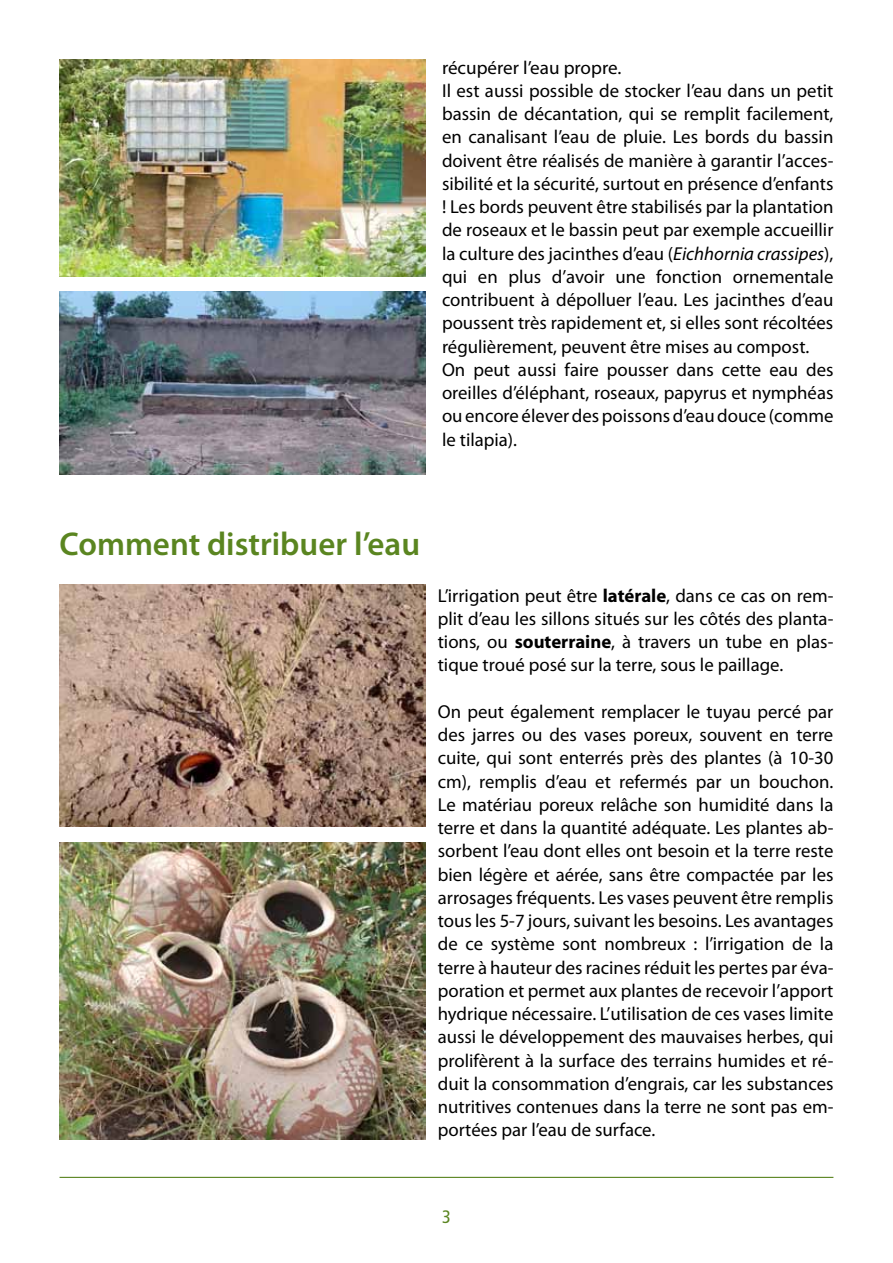
<style>
.page{position:relative;width:893px;height:1263px;background:#fff}
.page>*{position:absolute;margin:0;border:0;box-sizing:border-box;transform-origin:0 0}
.t1{font:600 33px "Myriad Pro";color:#5a8520}
.t2{font:18.75px/23.2px "Myriad Pro";color:#000;text-align:justify}
.t3{font:condensed 18px "Frutiger";color:#5a8520}
.s1{font-style:italic}
.s2{font-weight:700}
</style>
<div class="page">
<hr style="left:60px;top:1177px;width:773px;height:1px;background:#5a8520">
<img style="left:60px;top:291px;width:365px;height:183px">
<img style="left:60px;top:60px;width:365px;height:216px">
<img style="left:60px;top:585px;width:365px;height:242px">
<img style="left:60px;top:843px;width:365px;height:297px">
<p class="t2" style="left:442px;top:55px;width:393px;text-align:left">récupérer l’eau propre.<br>Il est aussi possible de stocker l’eau dans un petit bassin de décantation, qui se remplit facilement, en canalisant l’eau de pluie. Les bords du bassin doivent être réalisés de manière à garantir l’acces&shy;sibilité et la sécurité, surtout en présence d’enfants ! Les bords peuvent être stabilisés par la plantation de roseaux et le bassin peut par exemple accueillir la culture des jacinthes d’eau (<span class="s1">Eichhornia crassipes</span>), qui en plus d’avoir une fonction ornementale contribuent à dépolluer l’eau. Les jacinthes d’eau poussent très rapidement et, si elles sont récoltées régulièrement, peuvent être mises au compost.<br>On peut aussi faire pousser dans cette eau des oreilles d’éléphant, roseaux, papyrus et nymphéas ou encore élever des poissons d’eau douce (comme le tilapia).</p>
<h1 class="t1" style="left:60px;top:523px;width:362px">Comment distribuer l’eau</h1>
<p class="t2" style="left:438px;top:583px;width:397px">L’irrigation peut être <span class="s2">latérale</span>, dans ce cas on rem&shy;plit d’eau les sillons situés sur les côtés des planta&shy;tions, ou <span class="s2">souterraine</span>, à travers un tube en plas&shy;tique troué posé sur la terre, sous le paillage.</p>
<p class="t2" style="left:438px;top:699px;width:397px">On peut également remplacer le tuyau percé par des jarres ou des vases poreux, souvent en terre cuite, qui sont enterrés près des plantes (à 10-30 cm), remplis d’eau et refermés par un bouchon.<br>Le matériau poreux relâche son humidité dans la terre et dans la quantité adéquate. Les plantes ab&shy;sorbent l’eau dont elles ont besoin et la terre reste bien légère et aérée, sans être compactée par les arrosages fréquents. Les vases peuvent être remplis tous les 5-7 jours, suivant les besoins. Les avantages de ce système sont nombreux : l’irrigation de la terre à hauteur des racines réduit les pertes par éva&shy;poration et permet aux plantes de recevoir l’apport hydrique nécessaire. L’utilisation de ces vases limite aussi le développement des mauvaises herbes, qui prolifèrent à la surface des terrains humides et ré&shy;duit la consommation d’engrais, car les substances nutritives contenues dans la terre ne sont pas em&shy;portées par l’eau de surface.</p>
<p class="t3" style="left:442px;top:1206px;width:10px">3</p>
</div>
